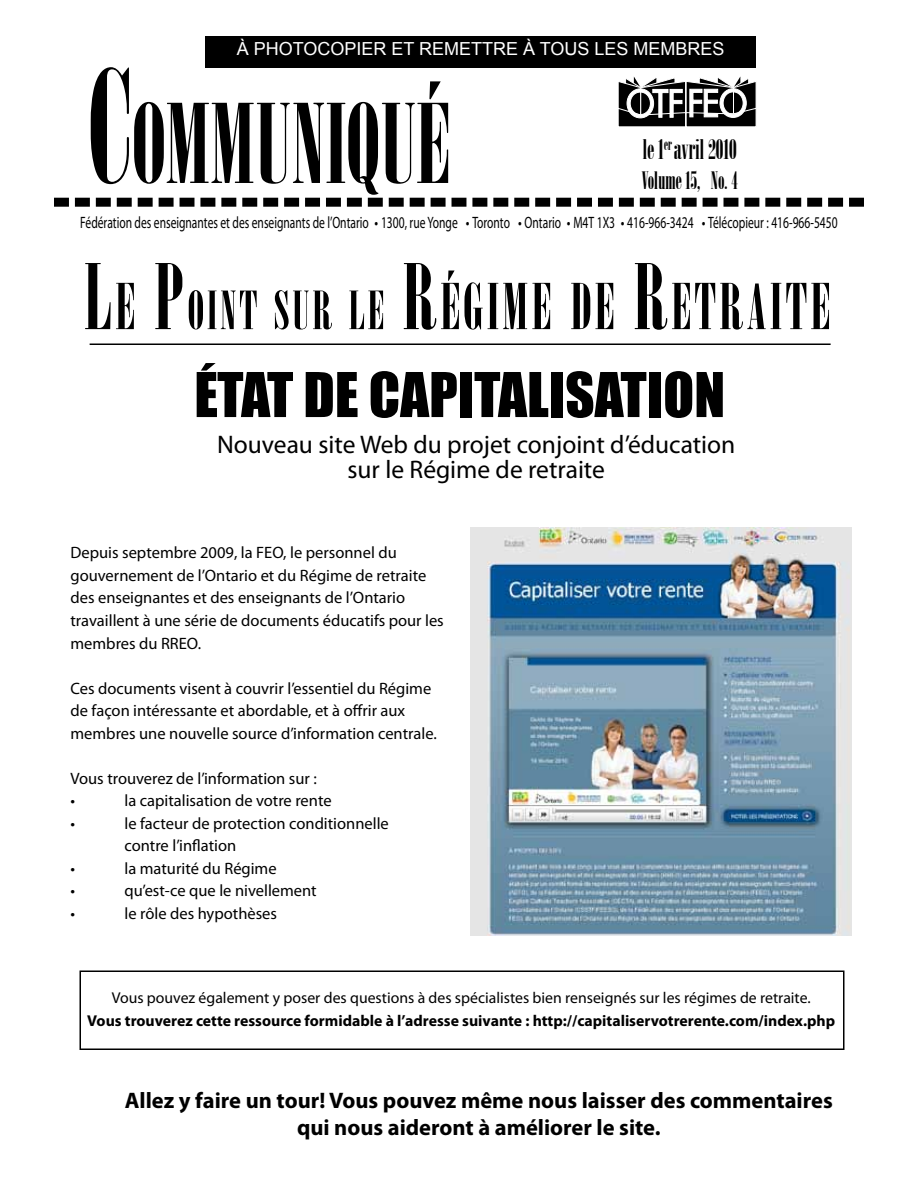
<style>
.page{position:relative;width:918px;height:1188px;background:#fff}
.page>*{position:absolute;margin:0;border:0;box-sizing:border-box;transform-origin:0 0}
.t1{font:109.2px "Bodoni MT Poster Compressed";color:#000}
.t2{font:63px "Bodoni MT Poster Compressed";letter-spacing:.055em;color:#000}
.t3{font:57px "Impact";color:#000}
.t4{font:27px "Bodoni MT Poster Compressed";color:#000}
.t5{font:25.5px/25.5px "Myriad Pro";color:#000;text-align:center}
.t6{font:24px "Bodoni MT Poster Compressed";color:#000}
.t7{font:700 22.5px/27px "Myriad Pro";color:#000;text-align:center}
.t8{font:18px "Arial";color:#fff}
.t9{font:16.5px/22.5px "Myriad Pro";color:#000}
.t10{font:16.5px "Myriad Pro";color:#000;scale:.7 1}
.t11{font:700 15.75px "Myriad Pro";color:#000}
.t12{font:15.75px "Myriad Pro";color:#000}
.s1{font-size:156px}
.s2{font-size:90px}
.s3{font-size:52.5px}
</style>
<div class="page">
<div style="left:206px;top:36px;width:550px;height:32px;background:#000"></div>
<svg style="left:54px;top:198px;width:810px;height:9px"></svg>
<hr style="left:90px;top:344px;width:741px;height:1px;background:#000">
<svg style="left:618px;top:76px;width:138px;height:51px"></svg>
<div style="left:80px;top:970px;width:764px;height:80px;border:2px solid #000"></div>
<img style="left:470px;top:527px;width:382px;height:408px">
<p class="t8" style="left:237px;top:37px;width:489px">À PHOTOCOPIER ET REMETTRE À TOUS LES MEMBRES</p>
<h1 class="t1" style="left:88px;top:81px;width:363px"><span class="s1">C</span>OMMUNIQUÉ</h1>
<p class="t10" style="left:80px;top:213px;width:1084px">Fédération des enseignantes et des enseignants de l’Ontario • 1300, rue Yonge • Toronto • Ontario • M4T 1X3 • 416-966-3424 • Télécopieur : 416-966-5450</p>
<h3 class="t4" style="left:643px;top:134px;width:96px">le 1<sup>er</sup> avril 2010</h3>
<h3 class="t6" style="left:642px;top:166px;width:98px">Volume 15, No. 4</h3>
<h2 class="t2" style="left:85px;top:270px;width:747px"><span class="s2">L</span>E <span class="s2">P</span><span class="s3">OINT SUR LE</span> <span class="s2">R</span>ÉGIME DE <span class="s2">R</span>ETRAITE</h2>
<h3 class="t3" style="left:194px;top:350px;width:532px">ÉTAT DE CAPITALISATION</h3>
<h3 class="t5" style="left:217px;top:431px;width:520px">Nouveau site Web du projet conjoint d’éducation sur le Régime de retraite</h3>
<p class="t9" style="left:70px;top:541px;width:375px">Depuis septembre 2009, la FEO, le personnel du gouvernement de l’Ontario et du Régime de retraite des enseignantes et des enseignants de l’Ontario travaillent à une série de documents éducatifs pour les membres du RREO.</p>
<p class="t9" style="left:70px;top:676px;width:368px">Ces documents visent à couvrir l’essentiel du Régime de façon intéressante et abordable, et à offrir aux membres une nouvelle source d’information centrale.</p>
<p class="t9" style="left:70px;top:766px;width:248px">Vous trouverez de l’information sur : •</p>
<p class="t9" style="left:125px;top:789px;width:209px">la capitalisation de votre rente</p>
<p class="t9" style="left:70px;top:811px;width:6px">•</p>
<p class="t9" style="left:125px;top:811px;width:266px">le facteur de protection conditionnelle contre l’inflation</p>
<p class="t9" style="left:70px;top:856px;width:6px">•</p>
<p class="t9" style="left:125px;top:856px;width:154px">la maturité du Régime</p>
<p class="t9" style="left:70px;top:879px;width:6px">•</p>
<p class="t9" style="left:125px;top:879px;width:194px">qu’est-ce que le nivellement</p>
<p class="t9" style="left:70px;top:902px;width:6px">•</p>
<p class="t9" style="left:125px;top:902px;width:154px">le rôle des hypothèses</p>
<p class="t12" style="left:112px;top:988px;width:700px">Vous pouvez également y poser des questions à des spécialistes bien renseignés sur les régimes de retraite.</p>
<p class="t11" style="left:87px;top:1010px;width:749px">Vous trouverez cette ressource formidable à l’adresse suivante : http://capitaliservotrerente.com/index.php</p>
<h3 class="t7" style="left:125px;top:1086px;width:709px">Allez y faire un tour! Vous pouvez même nous laisser des commentaires qui nous aideront à améliorer le site.</h3>
</div>
